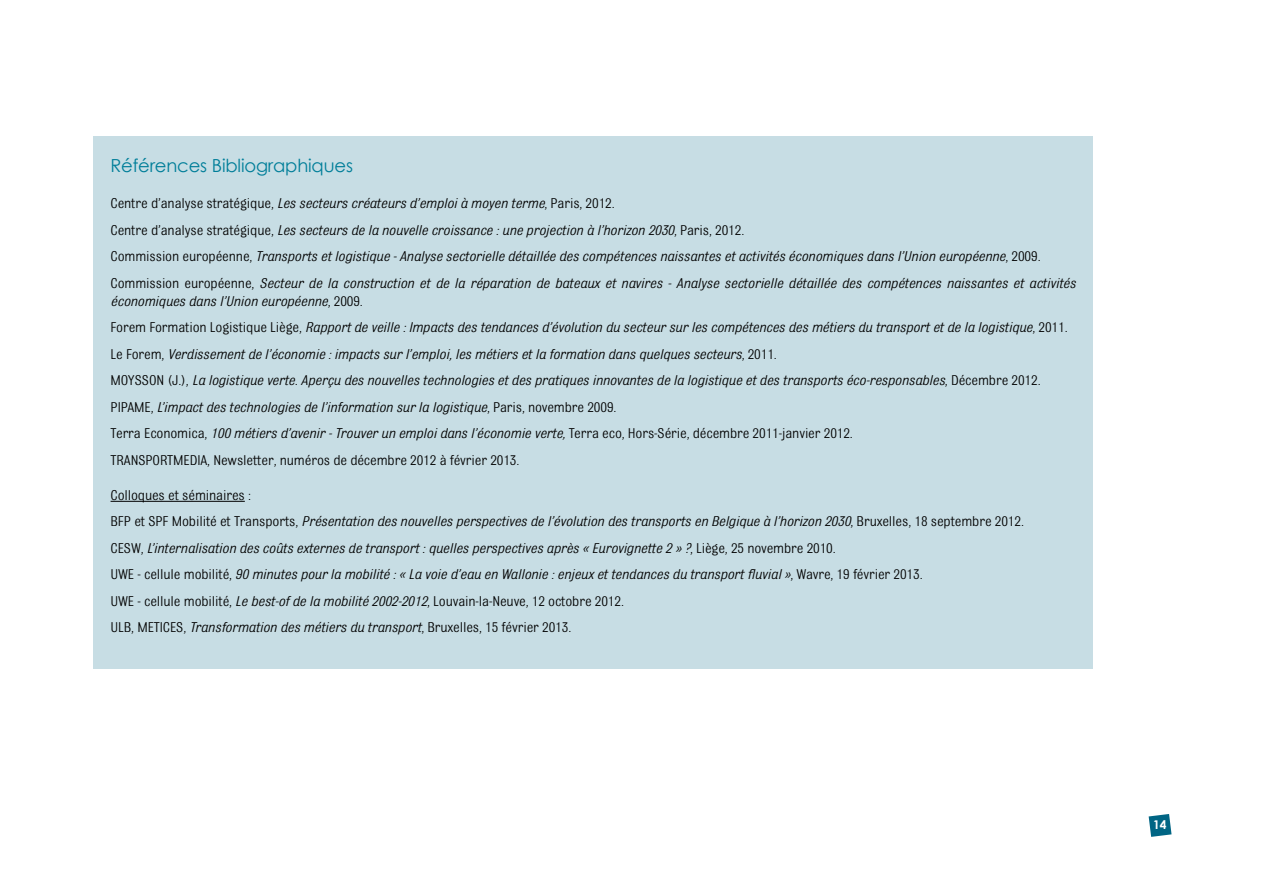
<style>
.page{position:relative;width:1263px;height:893px;background:#fff}
.page>*{position:absolute;margin:0;border:0;box-sizing:border-box;transform-origin:0 0}
.t1{font:18px "Century Gothic";letter-spacing:-.01em;color:#007e99}
.t2{font:italic 15px/26.5px "Bulldog";letter-spacing:-.01em;color:#000}
.t3{font:700 12px "Century Gothic";color:#fff}
.s1{font-style:normal}
</style>
<div class="page">
<svg style="left:1149px;top:814px;width:22px;height:23px"></svg>
<div style="left:94px;top:136px;width:999px;height:533px;background:#c7dde4"></div>
<hr style="left:111px;top:501px;width:134px;height:1px;background:#000">
<p class="t1" style="left:111px;top:155px;width:244px">Références Bibliographiques</p>
<p class="t2" style="left:111px;top:190px;width:967px"><span class="s1">Centre d’analyse stratégique,</span> Les secteurs créateurs d’emploi à moyen terme<span class="s1">, Paris, 2012.<br>Centre d’analyse stratégique,</span> Les secteurs de la nouvelle croissance : une projection à l’horizon 2030<span class="s1">, Paris, 2012.<br>Commission européenne,</span> Transports et logistique - Analyse sectorielle détaillée des compétences naissantes et activités économiques dans l’Union européenne<span class="s1">, 2009.<br>Commission européenne,</span> Secteur de la construction et de la réparation de bateaux et navires - Analyse sectorielle détaillée des compétences naissantes et activités</p>
<p class="t2" style="left:111px;top:287px;width:958px">économiques dans l’Union européenne<span class="s1">, 2009.<br>Forem Formation Logistique Liège,</span> Rapport de veille : Impacts des tendances d’évolution du secteur sur les compétences des métiers du transport et de la logistique<span class="s1">, 2011.<br>Le Forem,</span> Verdissement de l’économie : impacts sur l’emploi, les métiers et la formation dans quelques secteurs<span class="s1">, 2011.<br>MOYSSON (J.),</span> La logistique verte. Aperçu des nouvelles technologies et des pratiques innovantes de la logistique et des transports éco-responsables<span class="s1">, Décembre 2012.<br>PIPAME,</span> L’impact des technologies de l’information sur la logistique<span class="s1">, Paris, novembre 2009.<br>Terra Economica,</span> 100 métiers d’avenir - Trouver un emploi dans l’économie verte, <span class="s1">Terra eco, Hors-Série, décembre 2011-janvier 2012.<br>TRANSPORTMEDIA, Newsletter, numéros de décembre 2012 à février 2013.</span></p>
<p class="t2" style="left:111px;top:481px;width:915px"><span class="s1">Colloques et séminaires :<br>BFP et SPF Mobilité et Transports,</span> Présentation des nouvelles perspectives de l’évolution des transports en Belgique à l’horizon 2030<span class="s1">, Bruxelles, 18 septembre 2012.<br>CESW,</span> L’internalisation des coûts externes de transport : quelles perspectives après « Eurovignette 2 » ?<span class="s1">, Liège, 25 novembre 2010.<br>UWE - cellule mobilité,</span> 90 minutes pour la mobilité : « La voie d’eau en Wallonie : enjeux et tendances du transport fluvial »<span class="s1">, Wavre, 19 février 2013.<br>UWE - cellule mobilité,</span> Le best-of de la mobilité 2002-2012<span class="s1">, Louvain-la-Neuve, 12 octobre 2012.<br>ULB, METICES,</span> Transformation des métiers du transport<span class="s1">, Bruxelles, 15 février 2013.</span></p>
<p class="t3" style="left:1153px;top:817px;width:15px">14</p>
</div>
